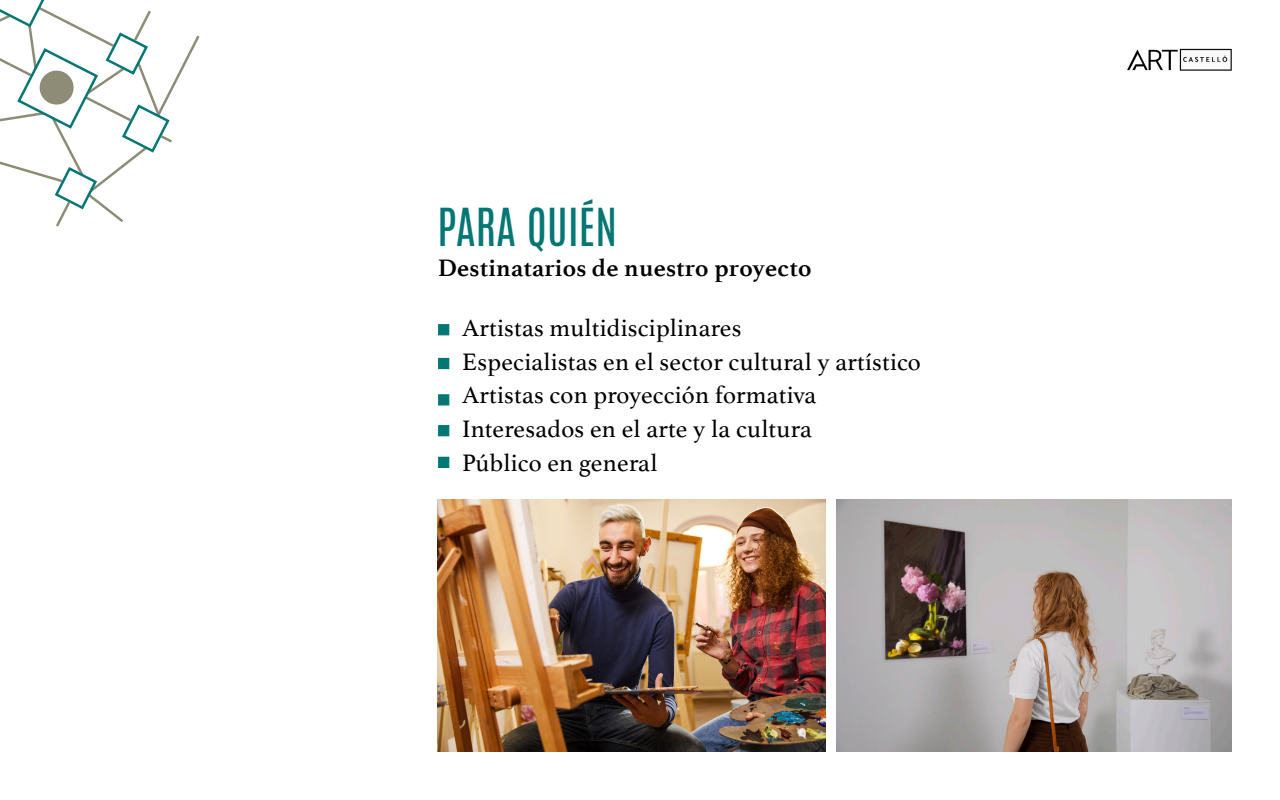
<style>
.page{position:relative;width:1280px;height:800px;background:#fff}
.page>*{position:absolute;margin:0;border:0;box-sizing:border-box;transform-origin:0 0}
.t1{font:43.75px "Antonio";color:#047774}
.t2{font:25px "Athelas";letter-spacing:.01em;color:#000}
.t3{font:700 25px "Athelas";letter-spacing:.01em;color:#000}
</style>
<div class="page">
<img style="left:1128px;top:48px;width:104px;height:23px">
<div style="left:438px;top:324px;width:11px;height:11px;background:#047774;border:1px solid #047774"></div>
<div style="left:438px;top:358px;width:11px;height:11px;background:#047774;border:1px solid #047774"></div>
<div style="left:438px;top:394px;width:11px;height:12px;background:#047774;border:1px solid #047774"></div>
<div style="left:438px;top:425px;width:11px;height:11px;background:#047774;border:1px solid #047774"></div>
<div style="left:438px;top:457px;width:11px;height:11px;background:#047774;border:1px solid #047774"></div>
<img style="left:836px;top:499px;width:395px;height:252px">
<img style="left:438px;top:499px;width:387px;height:252px">
<svg style="left:0;top:0;width:200px;height:227px"></svg>
<p class="t1" style="left:438px;top:195px;width:181px">PARA QUIÉN</p>
<p class="t3" style="left:438px;top:248px;width:375px">Destinatarios de nuestro proyecto</p>
<p class="t2" style="left:462px;top:308px;width:281px">Artistas multidisciplinares</p>
<p class="t2" style="left:462px;top:342px;width:460px">Especialistas en el sector cultural y artístico</p>
<p class="t2" style="left:462px;top:375px;width:356px">Artistas con proyección formativa</p>
<p class="t2" style="left:462px;top:409px;width:351px">Interesados en el arte y la cultura</p>
<p class="t2" style="left:462px;top:443px;width:197px">Público en general</p>
</div>
